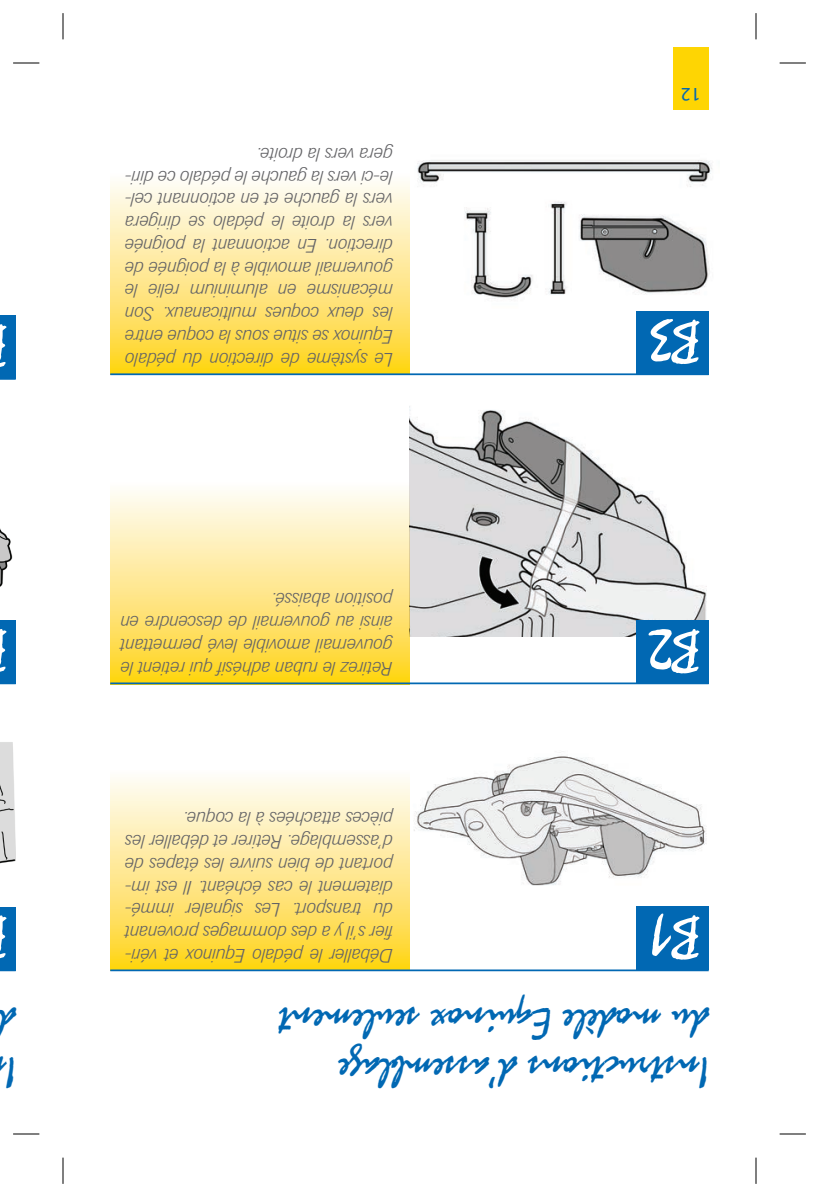
<style>
.page{position:relative;width:819px;height:1197px;background:#fff}
.page>*{position:absolute;margin:0;border:0;box-sizing:border-box;transform-origin:0 0}
.t1{font:59.85px "Mistral";color:#fff}
.t2{font:45.5px/49px "Mistral";color:#0168b3}
.t3{font:italic 300 19.25px/22.8px "Imago";color:#636366;text-align:justify}
.t4{font:19.25px "Myriad";color:#0168b3}
</style>
<div class="page">
<img style="left:0;top:528px;width:13px;height:59px">
<img style="left:0;top:742px;width:16px;height:122px">
<img style="left:410px;top:410px;width:297px;height:227px">
<img style="left:414px;top:756px;width:293px;height:180px">
<img style="left:417px;top:160px;width:295px;height:173px">
<svg style="left:110px;top:778px;width:300px;height:191px"></svg>
<svg style="left:110px;top:182px;width:300px;height:191px"></svg>
<svg style="left:110px;top:481px;width:300px;height:201px"></svg>
<hr style="left:110px;top:969px;width:599px;height:2px;background:#0168b3">
<hr style="left:110px;top:682px;width:599px;height:2px;background:#0168b3">
<hr style="left:110px;top:373px;width:599px;height:2px;background:#0168b3">
<svg style="left:0;top:970px;width:16px;height:1px"></svg>
<svg style="left:0;top:379px;width:16px;height:1px"></svg>
<div style="left:637px;top:620px;width:72px;height:64px;background:#0168b3"></div>
<div style="left:0;top:620px;width:16px;height:64px;background:#0168b3"></div>
<div style="left:637px;top:311px;width:72px;height:64px;background:#0168b3"></div>
<div style="left:0;top:316px;width:16px;height:63px;background:#0168b3"></div>
<div style="left:637px;top:906px;width:72px;height:64px;background:#0168b3"></div>
<div style="left:0;top:907px;width:16px;height:63px;background:#0168b3"></div>
<div style="left:673px;top:47px;width:36px;height:63px;background:#fed503"></div>
<svg style="left:13px;top:63px;width:26px;height:1px"></svg>
<svg style="left:780px;top:63px;width:26px;height:1px"></svg>
<svg style="left:13px;top:1134px;width:26px;height:1px"></svg>
<svg style="left:780px;top:1134px;width:26px;height:1px"></svg>
<svg style="left:63px;top:13px;width:1px;height:26px"></svg>
<svg style="left:63px;top:1158px;width:1px;height:26px"></svg>
<svg style="left:756px;top:13px;width:1px;height:26px"></svg>
<svg style="left:756px;top:1158px;width:1px;height:26px"></svg>
<h2 class="t2" style="left:16px;top:1094px;width:20px;rotate:-180deg">I d</h2>
<p class="t3" style="left:394px;top:371px;width:269px;rotate:-180deg">Le système de direction du pédalo Equinox se situe sous la coque entre les deux coques multicanaux. Son mécanisme en aluminium relie le gouvernail amovible à la poignée de direction. En actionnant la poignée vers la droite le pédalo se dirigera vers la gauche et en actionnant cel&shy;le-ci vers la gauche le pédalo ce diri&shy;gera vers la droite.</p>
<p class="t3" style="left:394px;top:679px;width:274px;rotate:-180deg">Retirez le ruban adhésif qui retient le gouvernail amovible levé permettant ainsi au gouvernail de descendre en position abaissé.</p>
<p class="t3" style="left:394px;top:967px;width:269px;rotate:-180deg">Déballer le pédalo Equinox et véri&shy;fier s’il y a des dommages provenant du transport. Les signaler immé&shy;diatement le cas échéant. Il est im&shy;portant de bien suivre les étapes de d’assemblage. Retirer et déballer les pièces attachées à la coque.</p>
<p class="t4" style="left:701px;top:104px;width:21px;rotate:-180deg">12</p>
<h1 class="t1" style="left:700px;top:375px;width:52px;rotate:-180deg">B3</h1>
<h1 class="t1" style="left:700px;top:685px;width:53px;rotate:-180deg">B2</h1>
<h1 class="t1" style="left:700px;top:971px;width:52px;rotate:-180deg">B1</h1>
<h2 class="t2" style="left:709px;top:1094px;width:431px;rotate:-180deg">Instructions d’assemblage<br>du modèle Equinox seulement</h2>
</div>
